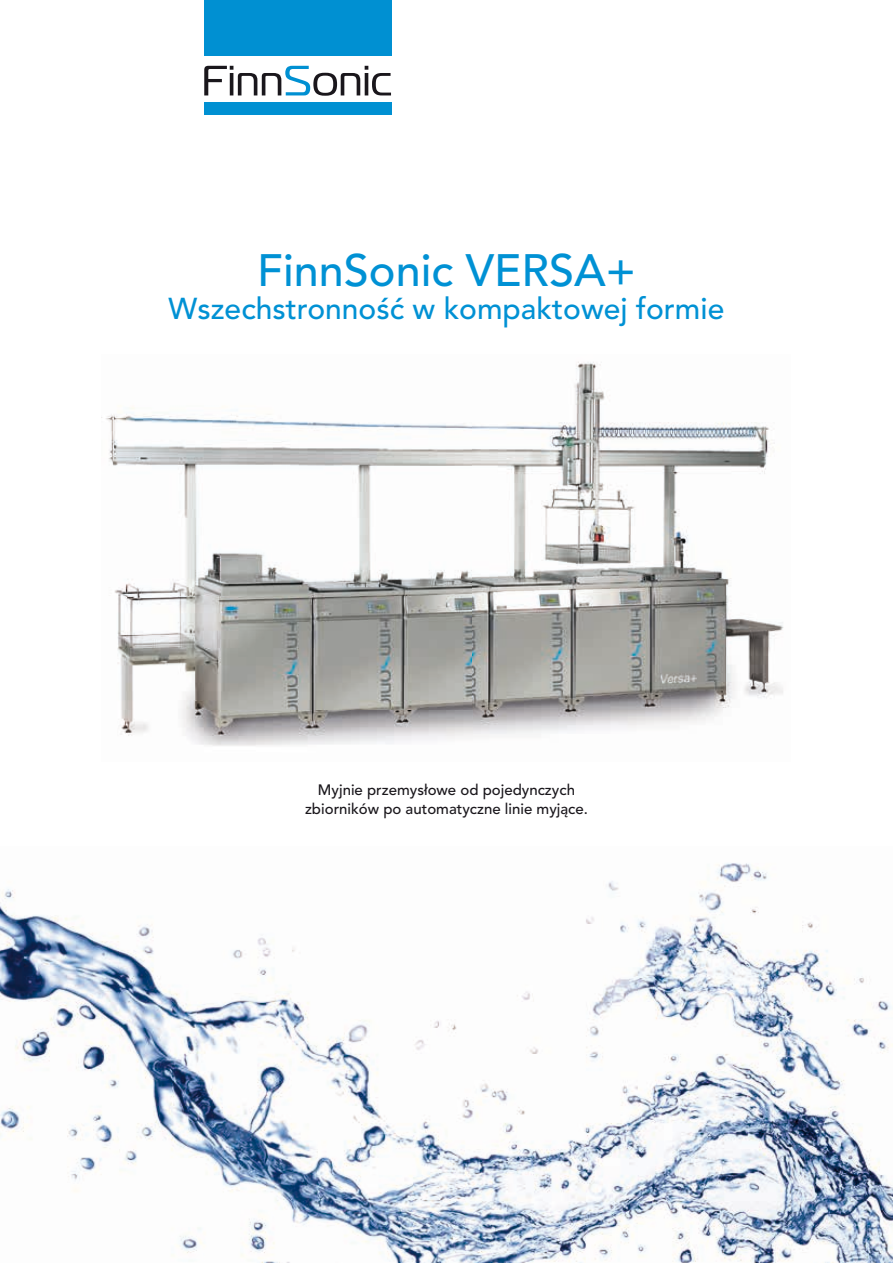
<style>
.page{position:relative;width:893px;height:1263px;background:#fff}
.page>*{position:absolute;margin:0;border:0;box-sizing:border-box;transform-origin:0 0}
.t1{font:500 45px "Avenir LT Pro";color:#0091d4}
.t2{font:500 30px "Avenir LT Pro";color:#0091d4}
.t3{font:500 15px/19.5px "Avenir LT Pro";color:#1a171c;text-align:center}
</style>
<div class="page">
<img style="left:106px;top:361px;width:678px;height:385px">
<img style="left:0;top:863px;width:893px;height:400px">
<svg style="left:204px;top:66px;width:187px;height:30px"></svg>
<div style="left:204px;top:0;width:187px;height:56px;background:#0090d2"></div>
<div style="left:204px;top:103px;width:187px;height:12px;background:#0090d2"></div>
<h1 class="t1" style="left:257px;top:244px;width:380px">FinnSonic VERSA+</h1>
<h2 class="t2" style="left:169px;top:291px;width:557px">Wszechstronność w kompaktowej formie</h2>
<p class="t3" style="left:305px;top:780px;width:284px">Myjnie przemysłowe od pojedynczych zbiorników po automatyczne linie myjące.</p>
</div>
